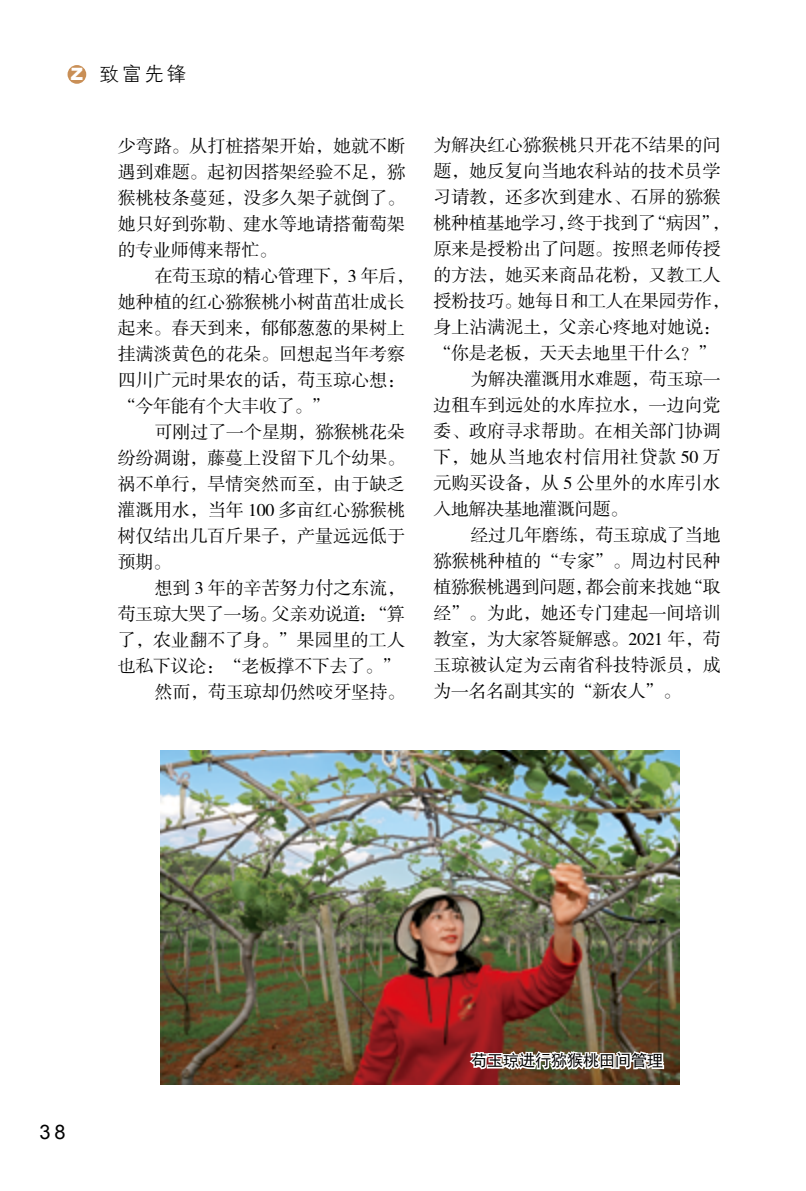
<style>
.page{position:relative;width:806px;height:1191px;background:#fff}
.page>*{position:absolute;margin:0;border:0;box-sizing:border-box;transform-origin:0 0}
.t1{font:20px "FZXH1 JW GB1 0";color:#000}
.t2{font:20px "Arial";color:#000}
.t3{font:18px/26px "FZSSK GBK1 0";letter-spacing:-.005em;color:#000;text-align:justify}
.t4{font:18px "FZSSK GBK1 0";letter-spacing:.045em;color:#000}
.t5{font:16px "Sim Hei";color:#000}
.s1{font-family:"Arial";font-weight:900;font-size:17px;color:#fff}
</style>
<div class="page">
<div style="left:67px;top:65px;width:19px;height:19px;background:#c98f56;border-radius:50%"></div>
<img style="left:160px;top:750px;width:519px;height:334px">
<svg style="left:466px;top:1043px;width:199px;height:29px"></svg>
<p class="t1" style="left:71px;top:63px;width:117px"><span class="s1">Z</span> 致富先锋</p>
<p class="t3" style="left:118px;top:133px;width:289px">少弯路。从打桩搭架开始，她就不断遇到难题。起初因搭架经验不足，猕猴桃枝条蔓延，没多久架子就倒了。她只好到弥勒、建水等地请搭葡萄架的专业师傅来帮忙。</p>
<p class="t3" style="left:118px;top:263px;width:298px;text-align:left;text-indent:37px">在苟玉琼的精心管理下，3 年后，她种植的红心猕猴桃小树苗茁壮成长起来。春天到来，郁郁葱葱的果树上挂满淡黄色的花朵。回想起当年考察四川广元时果农的话，苟玉琼心想：“今年能有个大丰收了。”</p>
<p class="t3" style="left:118px;top:419px;width:289px;text-indent:37px">可刚过了一个星期，猕猴桃花朵纷纷凋谢，藤蔓上没留下几个幼果。祸不单行，旱情突然而至，由于缺乏灌溉用水，当年 100 多亩红心猕猴桃树仅结出几百斤果子，产量远远低于预期。</p>
<p class="t3" style="left:118px;top:575px;width:289px;text-align:right">想到 3 年的辛苦努力付之东流，<br>苟玉琼大哭了一场。父亲劝说道：“算了，农业翻不了身。”果园里的工人也私下议论：“老板撑不下去了。”然而，苟玉琼却仍然咬牙坚持。</p>
<p class="t3" style="left:433px;top:133px;width:288px">为解决红心猕猴桃只开花不结果的问</p>
<p class="t3" style="left:433px;top:159px;width:289px">题，她反复向当地农科站的技术员学</p>
<p class="t3" style="left:433px;top:185px;width:289px">习请教，还多次到建水、石屏的猕猴</p>
<p class="t3" style="left:433px;top:211px;width:298px">桃种植基地学习，终于找到了“病因”，</p>
<p class="t3" style="left:433px;top:237px;width:289px">原来是授粉出了问题。按照老师传授</p>
<p class="t3" style="left:433px;top:263px;width:289px">的方法，她买来商品花粉，又教工人</p>
<p class="t3" style="left:433px;top:289px;width:298px">授粉技巧。她每日和工人在果园劳作，</p>
<p class="t3" style="left:433px;top:315px;width:289px">身上沾满泥土，父亲心疼地对她说：</p>
<p class="t3" style="left:433px;top:341px;width:284px">“你是老板，天天去地里干什么？”</p>
<p class="t3" style="left:470px;top:367px;width:252px">为解决灌溉用水难题，苟玉琼一</p>
<p class="t3" style="left:433px;top:393px;width:289px">边租车到远处的水库拉水，一边向党</p>
<p class="t3" style="left:433px;top:419px;width:289px">委、政府寻求帮助。在相关部门协调</p>
<p class="t4" style="left:433px;top:448px;width:288px">下，她从当地农村信用社贷款 50 万</p>
<p class="t3" style="left:433px;top:471px;width:289px">元购买设备，从 5 公里外的水库引水</p>
<p class="t3" style="left:433px;top:497px;width:196px">入地解决基地灌溉问题。</p>
<p class="t3" style="left:470px;top:523px;width:252px">经过几年磨练，苟玉琼成了当地</p>
<p class="t3" style="left:433px;top:549px;width:289px">猕猴桃种植的“专家”。周边村民种</p>
<p class="t3" style="left:433px;top:575px;width:289px">植猕猴桃遇到问题，都会前来找她“取</p>
<p class="t3" style="left:433px;top:601px;width:289px">经”。为此，她还专门建起一间培训</p>
<p class="t3" style="left:433px;top:627px;width:289px">教室，为大家答疑解惑。2021 年，苟</p>
<p class="t3" style="left:433px;top:653px;width:289px">玉琼被认定为云南省科技特派员，成</p>
<p class="t3" style="left:433px;top:679px;width:249px">为一名名副其实的“新农人”。</p>
<p class="t2" style="left:39px;top:1118px;width:28px">38</p>
<p class="t5" style="left:471px;top:1052px;width:193px">苟玉琼进行猕猴桃田间管理</p>
</div>
